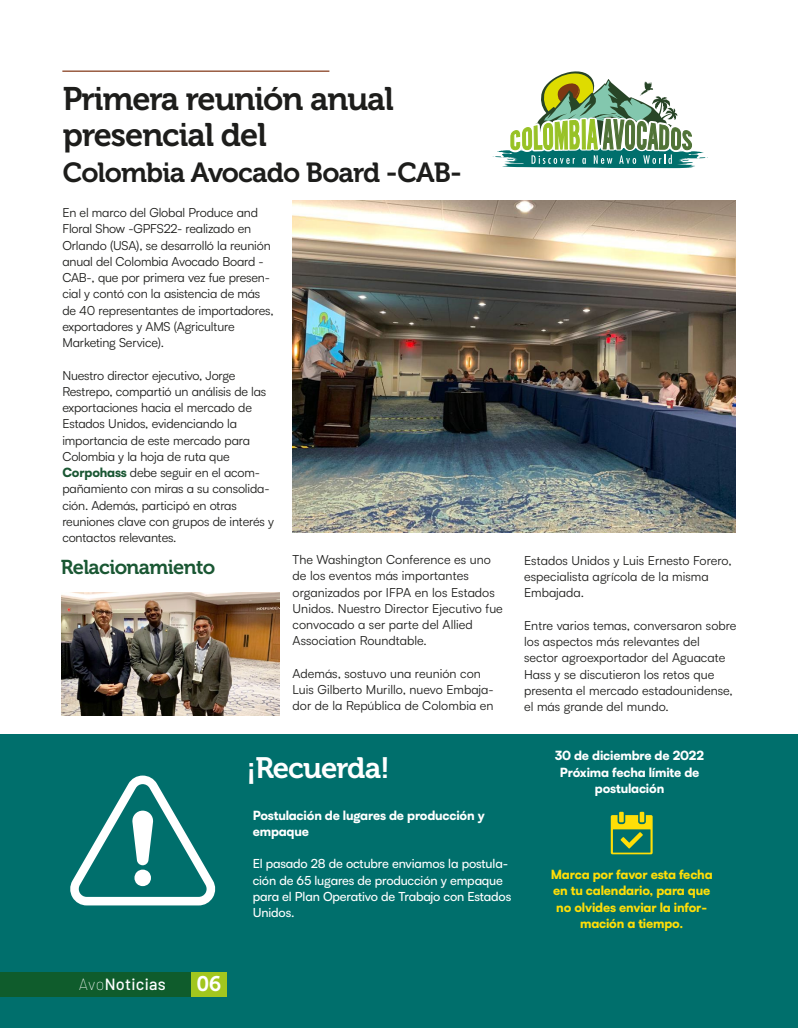
<style>
.page{position:relative;width:798px;height:1028px;background:#fff}
.page>*{position:absolute;margin:0;border:0;box-sizing:border-box;transform-origin:0 0}
.t1{font:32.5px/36.2px "Museo 700";letter-spacing:-.03em;color:#1d1d1b}
.t2{font:29.38px "Museo 700";letter-spacing:-.03em;color:#fff}
.t3{font:27.5px "Museo 700";letter-spacing:-.03em;color:#1d1d1b}
.t4{font:21px "Museo 700";color:#fff}
.t5{font:20px "Museo 700";letter-spacing:-.03em;color:#1a5733}
.t6{font:500 16.25px "Barlow";letter-spacing:.02em;color:#fff}
.t7{font:12.5px/16.2px "Satoshi";letter-spacing:-.015em;color:#1d1d1b}
.t8{font:12.5px/16.2px "Satoshi";letter-spacing:.005em;color:#1d1d1b}
.t9{font:500 12.5px/16.2px "Satoshi";letter-spacing:-.015em;color:#fff}
.t10{font:900 12.5px/16.2px "Satoshi";letter-spacing:-.015em;color:#fff}
.t11{font:900 12.5px/16.2px "Satoshi";letter-spacing:-.015em;color:#ffde07;text-align:center}
.s1{font-weight:900;color:#1a5733}
.s2{font-weight:100}
</style>
<div class="page">
<div style="left:0;top:734px;width:797px;height:294px;background:#006f6c"></div>
<hr style="left:62px;top:71px;width:267px;height:1px;background:#853b1b">
<img style="left:292px;top:200px;width:443px;height:332px">
<img style="left:61px;top:593px;width:218px;height:122px">
<svg style="left:492px;top:71px;width:215px;height:249px"></svg>
<svg style="left:619px;top:811px;width:4px;height:11px"></svg>
<div style="left:639px;top:811px;width:5px;height:11px;background:#ffde07"></div>
<svg style="left:610px;top:815px;width:42px;height:39px"></svg>
<svg style="left:70px;top:775px;width:146px;height:130px"></svg>
<div style="left:0;top:972px;width:191px;height:24px;background:#0f5c2c"></div>
<div style="left:191px;top:972px;width:35px;height:24px;background:#a2c61e"></div>
<h1 class="t1" style="left:63px;top:81px;width:332px">Primera reunión anual presencial del</h1>
<h3 class="t3" style="left:63px;top:157px;width:401px">Colombia Avocado Board -CAB-</h3>
<p class="t7" style="left:62px;top:204px;width:213px">En el marco del Global Produce and Floral Show -GPFS22- realizado en Orlando (USA), se desarrolló la reunión anual del Colombia Avocado Board - CAB-, que por primera vez fue presen&shy;cial y contó con la asistencia de más de 40 representantes de importadores, exportadores y AMS (Agriculture Marketing Service).</p>
<p class="t7" style="left:62px;top:366px;width:213px">Nuestro director ejecutivo, Jorge Restrepo, compartió un análisis de las exportaciones hacia el mercado de Estados Unidos, evidenciando la importancia de este mercado para Colombia y la hoja de ruta que <span class="s1">Corpohass</span> debe seguir en el acom&shy;pañamiento con miras a su consolida&shy;ción. Además, participó en otras reuniones clave con grupos de interés y contactos relevantes.</p>
<h3 class="t5" style="left:61px;top:556px;width:156px">Relacionamiento</h3>
<p class="t8" style="left:292px;top:551px;width:212px">The Washington Conference es uno de los eventos más importantes organizados por IFPA en los Estados<br>Unidos. Nuestro Director Ejecutivo fue convocado a ser parte del Allied<br>Association Roundtable.</p>
<p class="t8" style="left:292px;top:665px;width:203px">Además, sostuvo una reunión con<br>Luis Gilberto Murillo, nuevo Embaja&shy;dor de la República de Colombia en</p>
<p class="t8" style="left:524px;top:551px;width:209px">Estados Unidos y Luis Ernesto Forero, especialista agrícola de la misma<br>Embajada.</p>
<p class="t8" style="left:524px;top:616px;width:214px">Entre varios temas, conversaron sobre los aspectos más relevantes del sector agroexportador del Aguacate Hass y se discutieron los retos que presenta el mercado estadounidense, el más grande del mundo.</p>
<h2 class="t2" style="left:246px;top:751px;width:145px">¡Recuerda!</h2>
<p class="t10" style="left:253px;top:806px;width:233px">Postulación de lugares de producción y empaque</p>
<p class="t9" style="left:253px;top:855px;width:260px">El pasado 28 de octubre enviamos la postula&shy;ción de 65 lugares de producción y empaque para el Plan Operativo de Trabajo con Estados Unidos.</p>
<p class="t10" style="left:555px;top:747px;width:150px;text-align:center">30 de diciembre de 2022<br>Próxima fecha límite de postulación</p>
<p class="t11" style="left:550px;top:865px;width:163px">Marca por favor esta fecha en tu calendario, para que no olvides enviar la infor&shy;mación a tiempo.</p>
<h3 class="t6" style="left:79px;top:973px;width:88px"><span class="s2">Avo</span>Noticias</h3>
<h3 class="t4" style="left:196px;top:972px;width:26px">06</h3>
</div>
